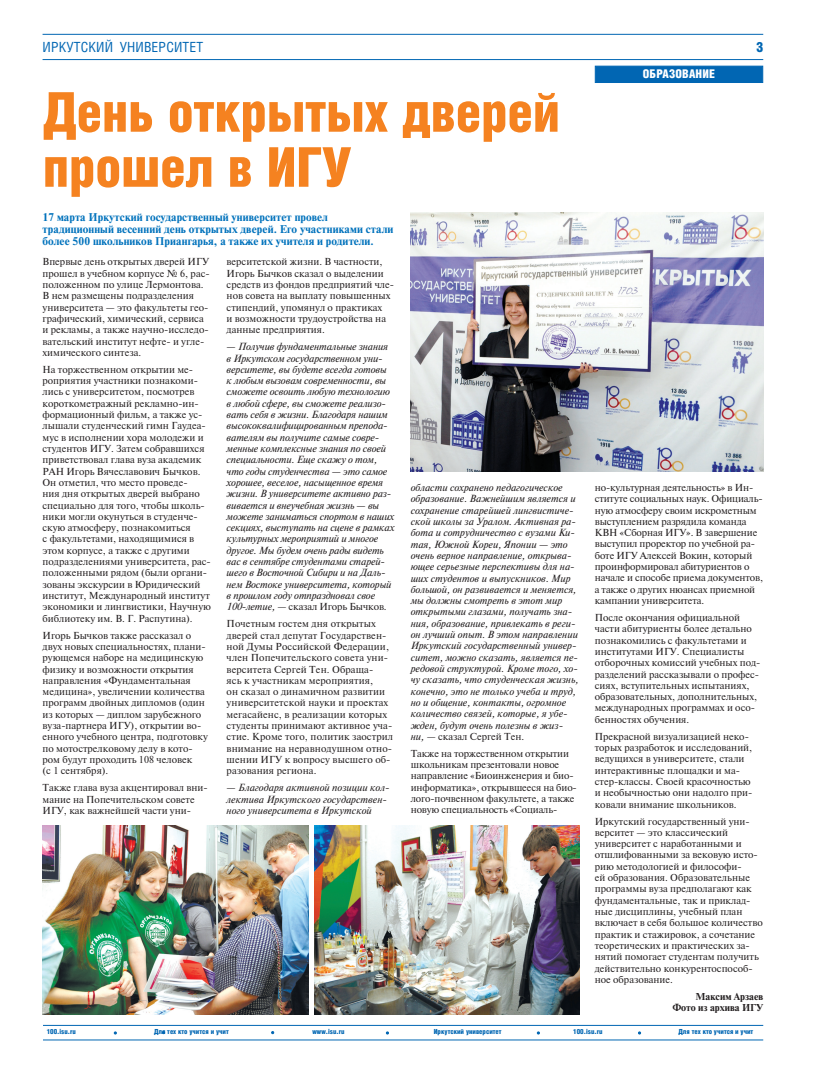
<style>
.page{position:relative;width:820px;height:1078px;background:#fff}
.page>*{position:absolute;margin:0;border:0;box-sizing:border-box;transform-origin:0 0}
.t1{font:900 55px/55px "Helios Cond";letter-spacing:-.01em;color:#f58220}
.t2{font:14px "Helios Cond";letter-spacing:.01em;color:#0166b3}
.t3{font:900 14px "Helios Cond";color:#0166b3}
.t4{font:900 12px "Helios Cond";letter-spacing:.01em;color:#fff}
.t5{font:700 11.2px/12.3px "Newton";letter-spacing:.01em;color:#0072bc}
.t6{font:italic 10.3px/11.3px "Newton";color:#231f20}
.t7{font:10.1px/11.3px "Newton";color:#231f20}
.t8{font:700 10px/11px "Newton";color:#231f20;text-align:right}
.t9{font:900 7px "Helios Cond";color:#0166b3}
.s1{font-style:italic;font-size:10.3px}
</style>
<div class="page">
<hr style="left:0;top:1024px;width:763px;height:1px;background:#0166b3">
<hr style="left:0;top:1039px;width:763px;height:1px;background:#0166b3">
<hr style="left:43px;top:34px;width:720px;height:1px;background:#0166b3">
<hr style="left:43px;top:59px;width:720px;height:1px;background:#0166b3">
<div style="left:594px;top:66px;width:169px;height:17px;background:#0166b3;border:1px solid #0166b3"></div>
<div style="left:0;top:1023px;width:43px;height:20px;background:#fff"></div>
<img style="left:410px;top:213px;width:353px;height:258px">
<img style="left:43px;top:825px;width:265px;height:188px">
<img style="left:314px;top:825px;width:265px;height:188px">
<h2 class="t2" style="left:43px;top:39px;width:162px">ИРКУТСКИЙ УНИВЕРСИТЕТ</h2>
<h2 class="t3" style="left:756px;top:39px;width:8px">3</h2>
<p class="t4" style="left:642px;top:67px;width:73px">ОБРАЗОВАНИЕ</p>
<h1 class="t1" style="left:43px;top:84px;width:519px">День открытых дверей прошел в ИГУ</h1>
<p class="t5" style="left:43px;top:211px;width:352px">17 марта Иркутский государственный университет провел традиционный весенний день открытых дверей. Его участниками стали более 500 школьников Приангарья, а также их учителя и родители.</p>
<p class="t7" style="left:226px;top:256px;width:169px">верситетской жизни. В частности,<br>Игорь Бычков сказал о выделении средств из фондов предприятий чле&shy;нов совета на выплату повышенных стипендий, упомянул о практиках<br>и возможности трудоустройства на данные предприятия.</p>
<p class="t6" style="left:226px;top:341px;width:169px">— Получив фундаментальные знания в Иркутском государственном уни&shy;верситете, вы будете всегда готовы к любым вызовам современности, вы сможете освоить любую технологию в любой сфере, вы сможете реализо&shy;вать себя в жизни. Благодаря нашим высококвалифицированным препода&shy;вателям вы получите самые совре&shy;менные комплексные знания по своей специальности. Еще скажу о том, что годы студенчества — это самое хорошее, веселое, насыщенное время жизни. В университете активно раз&shy;вивается и внеучебная жизнь — вы можете заниматься спортом в наших секциях, выступать на сцене в рамках культурных мероприятий и многое другое. Мы будем очень рады видеть вас в сентябре студентами старей&shy;шего в Восточной Сибири и на Даль&shy;нем Востоке университета, который в прошлом году отпраздновал свое</p>
<p class="t7" style="left:226px;top:598px;width:161px;line-height:17px"><span class="s1">100-летие,</span> — сказал Игорь Бычков.<br>Почетным гостем дня открытых</p>
<p class="t7" style="left:226px;top:629px;width:168px">дверей стал депутат Государствен&shy;ной Думы Российской Федерации, член Попечительского совета уни&shy;верситета Сергей Тен. Обраща-<br>ясь к участникам мероприятия,<br>он сказал о динамичном развитии университетской науки и проектах мегасайенс, в реализации которых студенты принимают активное уча&shy;стие. Кроме того, политик заострил внимание на неравнодушном отно&shy;шении ИГУ к вопросу высшего об&shy;разования региона.</p>
<p class="t6" style="left:226px;top:782px;width:164px">— Благодаря активной позиции кол&shy;лектива Иркутского государствен&shy;ного университета в Иркутской</p>
<p class="t7" style="left:43px;top:256px;width:169px">Впервые день открытых дверей ИГУ прошел в учебном корпусе № 6, рас&shy;положенном по улице Лермонтова.<br>В нем размещены подразделения университета — это факультеты гео&shy;графический, химический, сервиса и рекламы, а также научно-исследо&shy;вательский институт нефте- и угле&shy;химического синтеза.</p>
<p class="t7" style="left:43px;top:363px;width:170px">На торжественном открытии ме&shy;роприятия участники познакоми&shy;лись с университетом, посмотрев короткометражный рекламно-ин&shy;формационный фильм, а также ус&shy;лышали студенческий гимн Гаудеа&shy;мус в исполнении хора молодежи и студентов ИГУ. Затем собравшихся приветствовал глава вуза академик<br>РАН Игорь Вячеславович Бычков.<br>Он отметил, что место проведе-<br>ния дня открытых дверей выбрано специально для того, чтобы школь&shy;ники могли окунуться в студенче&shy;скую атмосферу, познакомиться<br>с факультетами, находящимися в этом корпусе, а также с другими подразделениями университета, рас&shy;положенными рядом (были органи&shy;зованы экскурсии в Юридический институт, Международный институт экономики и лингвистики, Научную библиотеку им. В. Г. Распутина).</p>
<p class="t7" style="left:43px;top:629px;width:167px">Игорь Бычков также рассказал о двух новых специальностях, плани&shy;рующемся наборе на медицинскую физику и возможности открытия направления «Фундаментальная медицина», увеличении количества программ двойных дипломов (один из которых — диплом зарубежного вуза-партнера ИГУ), открытии во&shy;енного учебного центра, подготовку по мотострелковому делу в кото&shy;ром будут проходить 108 человек<br>(с 1 сентября).</p>
<p class="t7" style="left:43px;top:781px;width:166px">Также глава вуза акцентировал вни&shy;мание на Попечительском совете<br>ИГУ, как важнейшей части уни-</p>
<p class="t6" style="left:410px;top:482px;width:169px">области сохранено педагогическое образование. Важнейшим является и сохранение старейшей лингвистиче&shy;ской школы за Уралом. Активная ра&shy;бота и сотрудничество с вузами Ки&shy;тая, Южной Кореи, Японии — это очень верное направление, открыва&shy;ющее серьезные перспективы для на&shy;ших студентов и выпускников. Мир большой, он развивается и меняется, мы должны смотреть в этот мир открытыми глазами, получать зна&shy;ния, образование, привлекать в реги&shy;он лучший опыт. В этом направлении Иркутский государственный универ&shy;ситет, можно сказать, является пе&shy;редовой структурой. Кроме того, хо&shy;чу сказать, что студенческая жизнь, конечно, это не только учеба и труд, но и общение, контакты, огромное количество связей, которые, я убе&shy;жден, будут очень полезны в жиз-</p>
<p class="t7" style="left:410px;top:727px;width:160px;line-height:17px"><span class="s1">ни,</span> — сказал Сергей Тен.<br>Также на торжественном открытии</p>
<p class="t7" style="left:410px;top:758px;width:168px">школьникам презентовали новое направление «Биоинженерия и био&shy;информатика», открывшееся на био&shy;лого-почвенном факультете, а также новую специальность «Социаль-</p>
<p class="t7" style="left:594px;top:481px;width:170px">но-культурная деятельность» в Ин&shy;ституте социальных наук. Официаль&shy;ную атмосферу своим искрометным выступлением разрядила команда КВН «Сборная ИГУ». В завершение выступил проректор по учебной ра&shy;боте ИГУ Алексей Вокин, который проинформировал абитуриентов о начале и способе приема документов, а также о других нюансах приемной кампании университета.</p>
<p class="t7" style="left:594px;top:611px;width:167px">После окончания официальной части абитуриенты более детально познакомились с факультетами и институтами ИГУ. Специалисты отборочных комиссий учебных под&shy;разделений рассказывали о профес&shy;сиях, вступительных испытаниях, образовательных, дополнительных, международных программах и осо&shy;бенностях обучения.</p>
<p class="t7" style="left:594px;top:730px;width:159px">Прекрасной визуализацией неко&shy;торых разработок и исследований, ведущихся в университете, стали интерактивные площадки и ма&shy;стер-классы. Своей красочностью и необычностью они надолго при&shy;ковали внимание школьников.</p>
<p class="t7" style="left:594px;top:814px;width:169px">Иркутский государственный уни&shy;верситет — это классический университет с наработанными и отшлифованными за вековую исто&shy;рию методологией и философи-<br>ей образования. Образовательные программы вуза предполагают как фундаментальные, так и приклад&shy;ные дисциплины, учебный план включает в себя большое количество практик и стажировок, а сочетание теоретических и практических за&shy;нятий помогает студентам получить действительно конкурентоспособ&shy;ное образование.</p>
<p class="t8" style="left:672px;top:990px;width:92px">Максим Арзаев<br>Фото из архива ИГУ</p>
<p class="t9" style="left:47px;top:1027px;width:31px">100.isu.ru</p>
<p class="t9" style="left:154px;top:1027px;width:76px">Для тех кто учится и учит</p>
<p class="t9" style="left:312px;top:1027px;width:34px">www.isu.ru</p>
<p class="t9" style="left:433px;top:1027px;width:69px">Иркутский университет</p>
<p class="t9" style="left:573px;top:1027px;width:31px">100.isu.ru</p>
<p class="t9" style="left:678px;top:1027px;width:76px">Для тех кто учится и учит</p>
</div>
